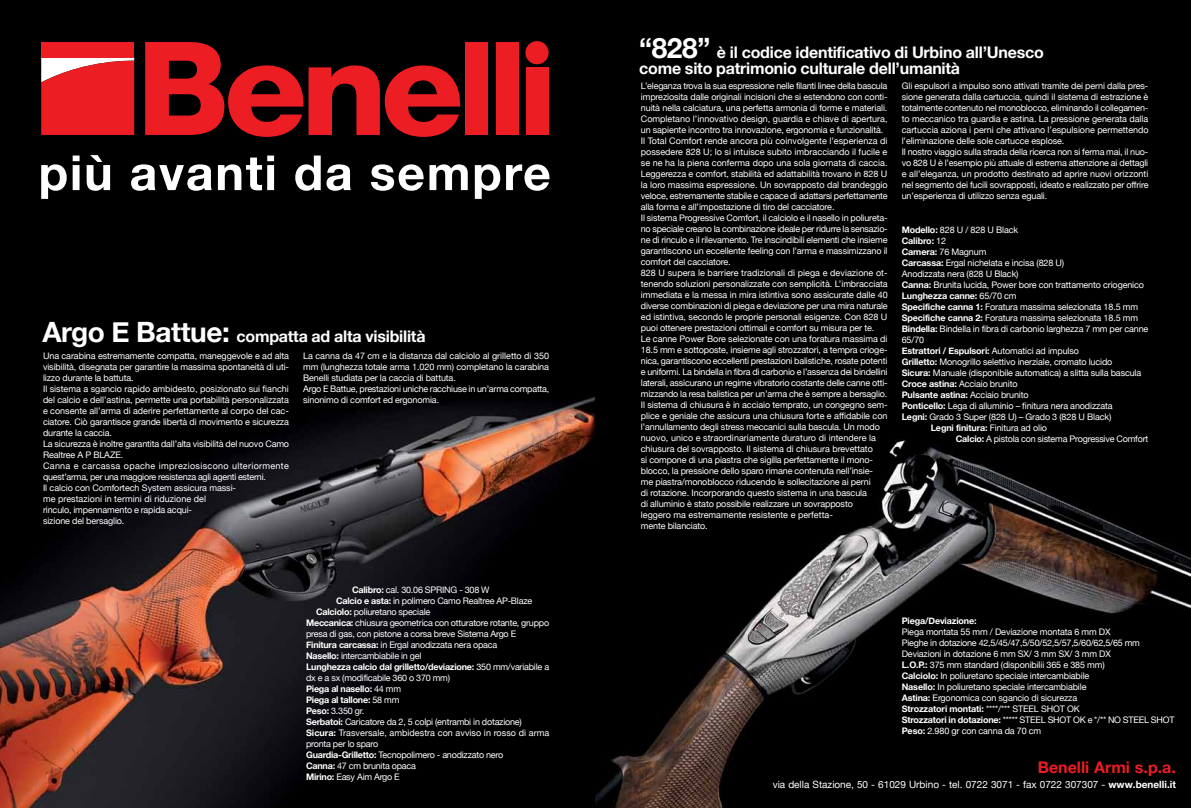
<style>
.page{position:relative;width:1191px;height:808px;background:#fff}
.page>*{position:absolute;margin:0;border:0;box-sizing:border-box;transform-origin:0 0}
.t1{font:700 16px/16px "Helvetica Neue";letter-spacing:-.015em;color:#fff}
.t2{font:700 16px "Helvetica Neue";color:#ed1d24}
.t3{font:10px "Helvetica Neue";color:#fff}
.t4{font:9px/11px "Helvetica Neue";letter-spacing:-.015em;color:#fff}
.t5{font:700 9px "Helvetica Neue";letter-spacing:-.015em;color:#fff}
.t6{font:9px "Helvetica Neue";letter-spacing:.005em;color:#fff}
.s1{font-size:28px}
.s2{font-weight:700}
.s3{font-weight:400}
</style>
<div class="page">
<img style="left:0;top:0;width:595px;height:808px">
<img style="left:595px;top:0;width:596px;height:808px">
<div style="left:465px;top:42px;width:23px;height:93px;background:#ed1d24"></div>
<div style="left:496px;top:42px;width:22px;height:93px;background:#ed1d24"></div>
<div style="left:526px;top:67px;width:22px;height:68px;background:#ed1d24"></div>
<div style="left:525px;top:41px;width:23px;height:23px;background:#ed1d24;border-radius:50%"></div>
<div style="left:41px;top:42px;width:93px;height:15px;background:#ed1d24"></div>
<svg style="left:41px;top:57px;width:93px;height:78px;background:#ee383e"></svg>
<svg style="left:145px;top:42px;width:316px;height:95px;background:#7f0f13"></svg>
<svg style="left:41px;top:155px;width:509px;height:44px"></svg>
<h1 class="t1" style="left:43px;top:327px;width:384px"><span class="s1">Argo E Battue:</span> compatta ad alta visibilità</h1>
<p class="t4" style="left:43px;top:350px;width:247px">Una carabina estremamente compatta, maneggevole e ad alta visibilità, disegnata per garantire la massima spontaneità di uti&shy;lizzo durante la battuta.<br>Il sistema a sgancio rapido ambidesto, posizionato sui fianchi del calcio e dell’astina, permette una portabilità personalizzata e consente all’arma di aderire perfettamente al corpo del cac&shy;ciatore. Ciò garantisce grande libertà di movimento e sicurezza durante la caccia.<br>La sicurezza è inoltre garantita dall’alta visibilità del nuovo Camo Realtree A P BLAZE.<br>Canna e carcassa opache impreziosiscono ulteriormente quest’arma, per una maggiore resistenza agli agenti esterni.<br>Il calcio con Comfortech System assicura massi-<br>me prestazioni in termini di riduzione del<br>rinculo, impennamento e rapida acqui-<br>sizione del bersaglio.</p>
<p class="t4" style="left:303px;top:350px;width:248px">La canna da 47 cm e la distanza dal calciolo al grilletto di 350 mm (lunghezza totale arma 1.020 mm) completano la carabina Benelli studiata per la caccia di battuta.<br>Argo E Battue, prestazioni uniche racchiuse in un’arma compatta, sinonimo di comfort ed ergonomia.</p>
<p class="t4" style="left:352px;top:584px;width:139px"><span class="s2">Calibro:</span> cal. 30.06 SPRING - 308 W</p>
<p class="t4" style="left:336px;top:595px;width:198px"><span class="s2">Calcio e asta:</span> in polimero Camo Realtree AP-Blaze</p>
<p class="t4" style="left:316px;top:606px;width:116px"><span class="s2">Calciolo:</span> poliuretano speciale</p>
<p class="t4" style="left:306px;top:617px;width:244px"><span class="s2">Meccanica:</span> chiusura geometrica con otturatore rotante, gruppo</p>
<p class="t4" style="left:306px;top:628px;width:212px">presa di gas, con pistone a corsa breve Sistema Argo E</p>
<p class="t4" style="left:306px;top:639px;width:193px"><span class="s2">Finitura carcassa:</span> in Ergal anodizzata nera opaca</p>
<p class="t4" style="left:306px;top:650px;width:117px"><span class="s2">Nasello:</span> intercambiabile in gel</p>
<p class="t5" style="left:306px;top:661px;width:244px">Lunghezza calcio dal grilletto/deviazione: <span class="s3">350 mm/variabile a</span></p>
<p class="t4" style="left:306px;top:672px;width:145px">dx e a sx (modificabile 360 o 370 mm)</p>
<p class="t5" style="left:306px;top:683px;width:96px">Piega al nasello: <span class="s3">44 mm</span></p>
<p class="t5" style="left:306px;top:694px;width:95px">Piega al tallone: <span class="s3">58 mm</span></p>
<p class="t4" style="left:306px;top:705px;width:60px"><span class="s2">Peso:</span> 3.350 gr.</p>
<p class="t4" style="left:306px;top:716px;width:217px"><span class="s2">Serbatoi:</span> Caricatore da 2, 5 colpi (entrambi in dotazione)</p>
<p class="t6" style="left:306px;top:727px;width:245px"><span class="s2">Sicura:</span> Trasversale, ambidestra con avviso in rosso di arma</p>
<p class="t4" style="left:306px;top:738px;width:74px">pronta per lo sparo</p>
<p class="t4" style="left:306px;top:749px;width:199px"><span class="s2">Guardia-Grilletto:</span> Tecnopolimero - anodizzato nero</p>
<p class="t4" style="left:306px;top:760px;width:111px"><span class="s2">Canna:</span> 47 cm brunita opaca</p>
<p class="t4" style="left:306px;top:771px;width:95px"><span class="s2">Mirino:</span> Easy Aim Argo E</p>
<h1 class="t1" style="left:639px;top:44px;width:406px"><span class="s1">“828”</span> è il codice identificativo di Urbino all’Unesco come sito patrimonio culturale dell’umanità</h1>
<p class="t4" style="left:641px;top:80px;width:248px">L’eleganza trova la sua espressione nelle filanti linee della bascula impreziosita dalle originali incisioni che si estendono con conti&shy;nuità nella calciatura, una perfetta armonia di forme e materiali.<br>Completano l’innovativo design, guardia e chiave di apertura, un sapiente incontro tra innovazione, ergonomia e funzionalità.<br>Il Total Comfort rende ancora più coinvolgente l’esperienza di possedere 828 U; lo si intuisce subito imbracciando il fucile e se ne ha la piena conferma dopo una sola giornata di caccia.<br>Leggerezza e comfort, stabilità ed adattabilità trovano in 828 U la loro massima espressione. Un sovrapposto dal brandeggio veloce, estremamente stabile e capace di adattarsi perfettamente alla forma e all’impostazione di tiro del cacciatore.<br>Il sistema Progressive Comfort, il calciolo e il nasello in poliureta&shy;no speciale creano la combinazione ideale per ridurre la sensazio&shy;ne di rinculo e il rilevamento. Tre inscindibili elementi che insieme garantiscono un eccellente feeling con l’arma e massimizzano il comfort del cacciatore.<br>828 U supera le barriere tradizionali di piega e deviazione ot&shy;tenendo soluzioni personalizzate con semplicità. L’imbracciata immediata e la messa in mira istintiva sono assicurate dalle 40 diverse combinazioni di piega e deviazione per una mira naturale ed istintiva, secondo le proprie personali esigenze. Con 828 U puoi ottenere prestazioni ottimali e comfort su misura per te.<br>Le canne Power Bore selezionate con una foratura massima di 18.5 mm e sottoposte, insieme agli strozzatori, a tempra crioge&shy;nica, garantiscono eccellenti prestazioni balistiche, rosate potenti e uniformi. La bindella in fibra di carbonio e l’assenza dei bindellini laterali, assicurano un regime vibratorio costante delle canne otti&shy;mizzando la resa balistica per un’arma che è sempre a bersaglio.<br>Il sistema di chiusura è in acciaio temprato, un congegno sem&shy;plice e geniale che assicura una chiusura forte e affidabile con l’annullamento degli stress meccanici sulla bascula. Un modo nuovo, unico e straordinariamente duraturo di intendere la chiusura del sovrapposto. Il sistema di chiusura brevettato<br>si compone di una piastra che sigilla perfettamente il mono&shy;blocco, la pressione dello sparo rimane contenuta nell’insie-<br>me piastra/monoblocco riducendo le sollecitazione ai perni<br>di rotazione. Incorporando questo sistema in una bascula<br>di alluminio è stato possibile realizzare un sovrapposto<br>leggero ma estremamente resistente e perfetta-<br>mente bilanciato.</p>
<p class="t4" style="left:901px;top:80px;width:248px">Gli espulsori a impulso sono attivati tramite dei perni dalla pres&shy;sione generata dalla cartuccia, quindi il sistema di estrazione è totalmente contenuto nel monoblocco, eliminando il collegamen&shy;to meccanico tra guardia e astina. La pressione generata dalla cartuccia aziona i perni che attivano l’espulsione permettendo l’eliminazione delle sole cartucce esplose.<br>Il nostro viaggio sulla strada della ricerca non si ferma mai, il nuo&shy;vo 828 U è l’esempio più attuale di estrema attenzione ai dettagli e all’eleganza, un prodotto destinato ad aprire nuovi orizzonti nel segmento dei fucili sovrapposti, ideato e realizzato per offrire un’esperienza di utilizzo senza eguali.</p>
<p class="t4" style="left:901px;top:224px;width:118px"><span class="s2">Modello:</span> 828 U / 828 U Black</p>
<p class="t5" style="left:901px;top:235px;width:46px">Calibro: <span class="s3">12</span></p>
<p class="t4" style="left:901px;top:246px;width:86px"><span class="s2">Camera:</span> 76 Magnum</p>
<p class="t4" style="left:901px;top:257px;width:164px"><span class="s2">Carcassa:</span> Ergal nichelata e incisa (828 U)</p>
<p class="t4" style="left:901px;top:268px;width:118px">Anodizzata nera (828 U Black)</p>
<p class="t4" style="left:901px;top:279px;width:244px"><span class="s2">Canna:</span> Brunita lucida, Power bore con trattamento criogenico</p>
<p class="t5" style="left:901px;top:290px;width:116px">Lunghezza canne: <span class="s3">65/70 cm</span></p>
<p class="t4" style="left:901px;top:301px;width:238px"><span class="s2">Specifiche canna 1:</span> Foratura massima selezionata 18.5 mm</p>
<p class="t4" style="left:901px;top:312px;width:238px"><span class="s2">Specifiche canna 2:</span> Foratura massima selezionata 18.5 mm</p>
<p class="t4" style="left:901px;top:323px;width:248px"><span class="s2">Bindella:</span> Bindella in fibra di carbonio larghezza 7 mm per canne</p>
<p class="t4" style="left:901px;top:334px;width:24px">65/70</p>
<p class="t5" style="left:901px;top:345px;width:179px">Estrattori / Espulsori: <span class="s3">Automatici ad impulso</span></p>
<p class="t4" style="left:901px;top:356px;width:212px"><span class="s2">Grilletto:</span> Monogrillo selettivo inerziale, cromato lucido</p>
<p class="t4" style="left:901px;top:367px;width:241px"><span class="s2">Sicura:</span> Manuale (disponibile automatica) a slitta sulla bascula</p>
<p class="t4" style="left:901px;top:378px;width:117px"><span class="s2">Croce astina:</span> Acciaio brunito</p>
<p class="t5" style="left:901px;top:389px;width:128px">Pulsante astina: <span class="s3">Acciaio brunito</span></p>
<p class="t4" style="left:901px;top:400px;width:212px"><span class="s2">Ponticello:</span> Lega di alluminio – finitura nera anodizzata</p>
<p class="t4" style="left:901px;top:411px;width:211px"><span class="s2">Legni:</span> Grado 3 Super (828 U) – Grado 3 (828 U Black)</p>
<p class="t5" style="left:930px;top:422px;width:118px">Legni finitura: <span class="s3">Finitura ad olio</span></p>
<p class="t4" style="left:955px;top:433px;width:194px"><span class="s2">Calcio:</span> A pistola con sistema Progressive Comfort</p>
<p class="t5" style="left:901px;top:615px;width:76px">Piega/Deviazione:</p>
<p class="t4" style="left:901px;top:626px;width:274px">Piega montata 55 mm / Deviazione montata 6 mm DX<br>Pieghe in dotazione 42,5/45/47,5/50/52,5/57,5/60/62,5/65 mm Deviazioni in dotazione 6 mm SX/ 3 mm SX/ 3 mm DX<br><span class="s2">L.O.P.:</span> 375 mm standard (disponibilii 365 e 385 mm)<br><span class="s2">Calciolo:</span> In poliuretano speciale intercambiabile<br><span class="s2">Nasello:</span> In poliuretano speciale intercambiabile<br><span class="s2">Astina:</span> Ergonomica con sgancio di sicurezza<br><span class="s2">Strozzatori montati:</span> ****/*** STEEL SHOT OK<br><span class="s2">Strozzatori in dotazione:</span> ***** STEEL SHOT OK e */** NO STEEL SHOT <span class="s2">Peso:</span> 2.980 gr con canna da 70 cm</p>
<h1 class="t2" style="left:1037px;top:758px;width:139px">Benelli Armi s.p.a.</h1>
<p class="t3" style="left:772px;top:779px;width:405px">via della Stazione, 50 - 61029 Urbino - tel. 0722 3071 - fax 0722 307307 - <span class="s2">www.benelli.it</span></p>
</div>
